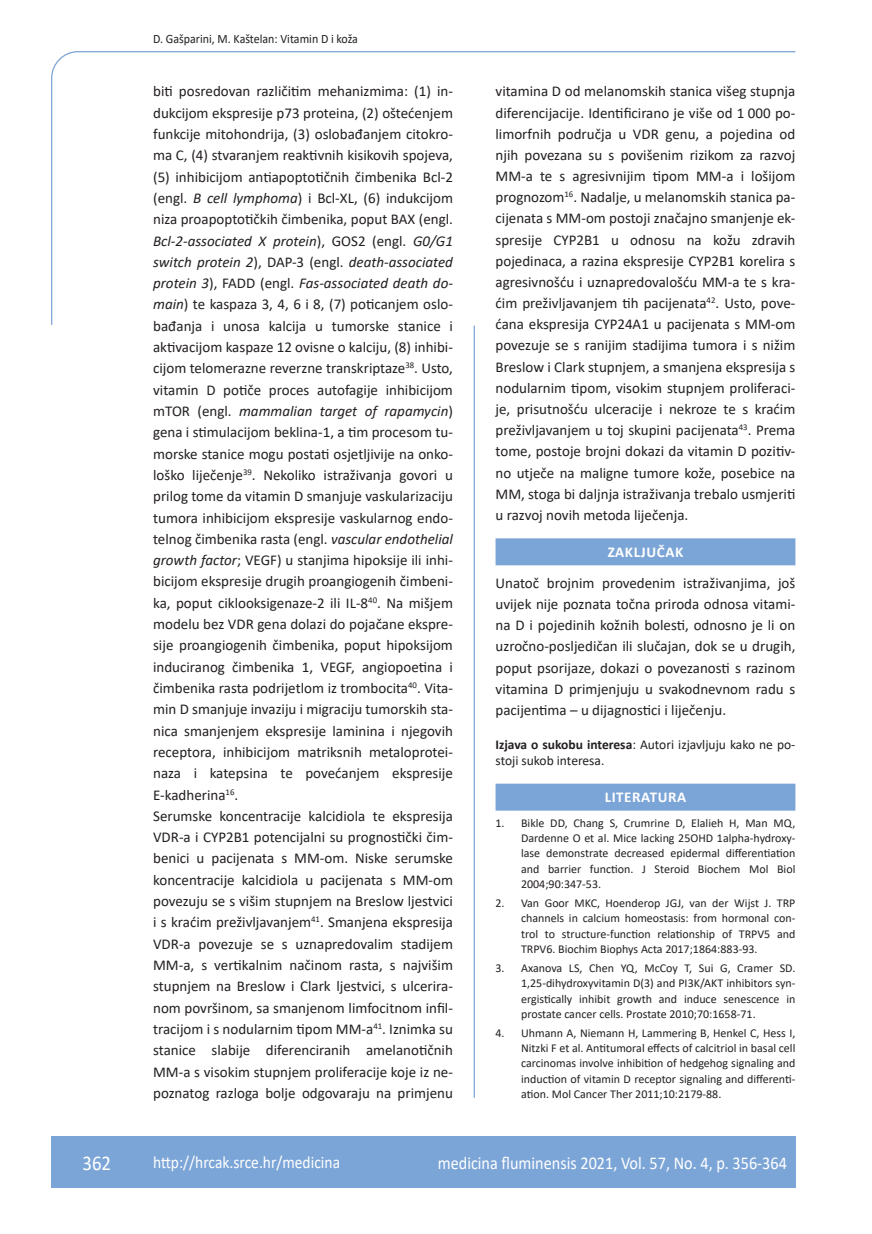
<style>
.page{position:relative;width:872px;height:1234px;background:#fff}
.page>*{position:absolute;margin:0;border:0;box-sizing:border-box;transform-origin:0 0}
.t1{font:21px "Calibri";color:#fff;scale:.9 1}
.t2{font:18px "Calibri";color:#fff;scale:.9 1}
.t3{font:17.25px "Calibri";color:#fff;scale:.9 1}
.osnovni_tekst{font:15px/21.3px "Calibri";color:#231f20;text-align:justify}
.naslov_ruler{font:700 15px "Calibri";letter-spacing:.04em;color:#fff}
.izjava{font:13.5px/16.6px "Calibri";color:#231f20}
.glava{font:12.75px "Calibri";color:#231f20;scale:.94 1}
.literatura{font:12px/15.1px "Calibri";color:#231f20;text-align:justify}
.s1{font-style:italic}
.s2{font-weight:700}
</style>
<div class="page">
<svg style="left:51px;top:51px;width:745px;height:274px"></svg>
<hr style="left:473px;top:325px;width:2px;height:772px;background:#7ca5d7">
<div style="left:51px;top:1135px;width:744px;height:51px;background:#7ca5d7"></div>
<div style="left:495px;top:538px;width:300px;height:27px;background:#7ca5d7"></div>
<div style="left:495px;top:783px;width:300px;height:27px;background:#7ca5d7"></div>
<p class="glava" style="left:153px;top:29px;width:219px">D. Gašparini, M. Kaštelan: Vitamin D i koža</p>
<p class="osnovni_tekst" style="left:153px;top:80px;width:301px">biti posredovan različitim mehanizmima: (1) in&shy;dukcijom ekspresije p73 proteina, (2) oštećenjem funkcije mitohondrija, (3) oslobađanjem citokro&shy;ma C, (4) stvaranjem reaktivnih kisikovih spojeva, (5) inhibicijom antiapoptotičnih čimbenika Bcl-2 (engl. <span class="s1">B cell lymphoma</span>) i Bcl-XL, (6) indukcijom niza proapoptotičkih čimbenika, poput BAX (engl.<br><span class="s1">Bcl-2-associated X protein</span>), GOS2 (engl. <span class="s1">G0/G1 switch protein 2</span>), DAP-3 (engl. <span class="s1">death-associated protein 3</span>), FADD (engl. <span class="s1">Fas-associated death do&shy;main</span>) te kaspaza 3, 4, 6 i 8, (7) poticanjem oslo&shy;bađanja i unosa kalcija u tumorske stanice i aktivacijom kaspaze 12 ovisne o kalciju, (8) inhibi&shy;cijom telomerazne reverzne transkriptaze<sup>38</sup>. Usto, vitamin D potiče proces autofagije inhibicijom mTOR (engl. <span class="s1">mammalian target of rapamycin</span>) gena i stimulacijom beklina-1, a tim procesom tu&shy;morske stanice mogu postati osjetljivije na onko&shy;loško liječenje<sup>39</sup>. Nekoliko istraživanja govori u prilog tome da vitamin D smanjuje vaskularizaciju tumora inhibicijom ekspresije vaskularnog endo&shy;telnog čimbenika rasta (engl. <span class="s1">vascular endothelial growth factor</span>; VEGF) u stanjima hipoksije ili inhi&shy;bicijom ekspresije drugih proangiogenih čimbeni&shy;ka, poput ciklooksigenaze-2 ili IL-8<sup>40</sup>. Na mišjem modelu bez VDR gena dolazi do pojačane ekspre&shy;sije proangiogenih čimbenika, poput hipoksijom induciranog čimbenika 1, VEGF, angiopoetina i čimbenika rasta podrijetlom iz trombocita<sup>40</sup>. Vita&shy;min D smanjuje invaziju i migraciju tumorskih sta&shy;nica smanjenjem ekspresije laminina i njegovih receptora, inhibicijom matriksnih metaloprotei&shy;naza i katepsina te povećanjem ekspresije E-kadherina<sup>16</sup>.</p>
<p class="osnovni_tekst" style="left:153px;top:804px;width:301px">Serumske koncentracije kalcidiola te ekspresija VDR-a i CYP2B1 potencijalni su prognostički čim&shy;benici u pacijenata s MM-om. Niske serumske koncentracije kalcidiola u pacijenata s MM-om povezuju se s višim stupnjem na Breslow ljestvici i s kraćim preživljavanjem<sup>41</sup>. Smanjena ekspresija VDR-a povezuje se s uznapredovalim stadijem MM-a, s vertikalnim načinom rasta, s najvišim stupnjem na Breslow i Clark ljestvici, s ulcerira&shy;nom površinom, sa smanjenom limfocitnom infil&shy;tracijom i s nodularnim tipom MM-a<sup>41</sup>. Iznimka su stanice slabije diferenciranih amelanotičnih MM-a s visokim stupnjem proliferacije koje iz ne&shy;poznatog razloga bolje odgovaraju na primjenu</p>
<p class="osnovni_tekst" style="left:495px;top:80px;width:301px">vitamina D od melanomskih stanica višeg stupnja diferencijacije. Identificirano je više od 1 000 po&shy;limorfnih područja u VDR genu, a pojedina od njih povezana su s povišenim rizikom za razvoj MM-a te s agresivnijim tipom MM-a i lošijom prognozom<sup>16</sup>. Nadalje, u melanomskih stanica pa&shy;cijenata s MM-om postoji značajno smanjenje ek&shy;spresije CYP2B1 u odnosu na kožu zdravih pojedinaca, a razina ekspresije CYP2B1 korelira s agresivnošću i uznapredovalošću MM-a te s kra&shy;ćim preživljavanjem tih pacijenata<sup>42</sup>. Usto, pove&shy;ćana ekspresija CYP24A1 u pacijenata s MM-om povezuje se s ranijim stadijima tumora i s nižim Breslow i Clark stupnjem, a smanjena ekspresija s nodularnim tipom, visokim stupnjem proliferaci&shy;je, prisutnošću ulceracije i nekroze te s kraćim preživljavanjem u toj skupini pacijenata<sup>43</sup>. Prema tome, postoje brojni dokazi da vitamin D pozitiv&shy;no utječe na maligne tumore kože, posebice na MM, stoga bi daljnja istraživanja trebalo usmjeriti u razvoj novih metoda liječenja.</p>
<p class="naslov_ruler" style="left:607px;top:541px;width:77px">ZAKLJUČAK</p>
<p class="osnovni_tekst" style="left:495px;top:571px;width:301px">Unatoč brojnim provedenim istraživanjima, još uvijek nije poznata točna priroda odnosa vitami&shy;na D i pojedinih kožnih bolesti, odnosno je li on uzročno-posljedičan ili slučajan, dok se u drugih, poput psorijaze, dokazi o povezanosti s razinom vitamina D primjenjuju u svakodnevnom radu s pacijentima – u dijagnostici i liječenju.</p>
<p class="izjava" style="left:495px;top:735px;width:301px"><span class="s2">Izjava o sukobu interesa</span>: Autori izjavljuju kako ne po&shy;stoji sukob interesa.</p>
<p class="naslov_ruler" style="left:604px;top:786px;width:83px">LITERATURA</p>
<p class="literatura" style="left:521px;top:815px;width:276px;text-indent:-26px">1. Bikle DD, Chang S, Crumrine D, Elalieh H, Man MQ, Dardenne O et al. Mice lacking 25OHD 1alpha-hydroxy&shy;lase demonstrate decreased epidermal differentiation and barrier function. J Steroid Biochem Mol Biol 2004;90:347-53.</p>
<p class="literatura" style="left:521px;top:895px;width:276px;text-indent:-26px">2. Van Goor MKC, Hoenderop JGJ, van der Wijst J. TRP channels in calcium homeostasis: from hormonal con&shy;trol to structure-function relationship of TRPV5 and TRPV6. Biochim Biophys Acta 2017;1864:883-93.</p>
<p class="literatura" style="left:521px;top:960px;width:276px;text-indent:-26px">3. Axanova LS, Chen YQ, McCoy T, Sui G, Cramer SD.<br>1,25-dihydroxyvitamin D(3) and PI3K/AKT inhibitors syn&shy;ergistically inhibit growth and induce senescence in prostate cancer cells. Prostate 2010;70:1658-71.</p>
<p class="literatura" style="left:521px;top:1025px;width:276px;text-indent:-26px">4. Uhmann A, Niemann H, Lammering B, Henkel C, Hess I, Nitzki F et al. Antitumoral effects of calcitriol in basal cell carcinomas involve inhibition of hedgehog signaling and induction of vitamin D receptor signaling and differenti&shy;ation. Mol Cancer Ther 2011;10:2179-88.</p>
<p class="t1" style="left:82px;top:1147px;width:33px">362</p>
<p class="t3" style="left:153px;top:1149px;width:209px">http://hrcak.srce.hr/medicina</p>
<p class="t2" style="left:438px;top:1149px;width:389px">medicina fluminensis 2021, Vol. 57, No. 4, p. 356-364</p>
</div>
